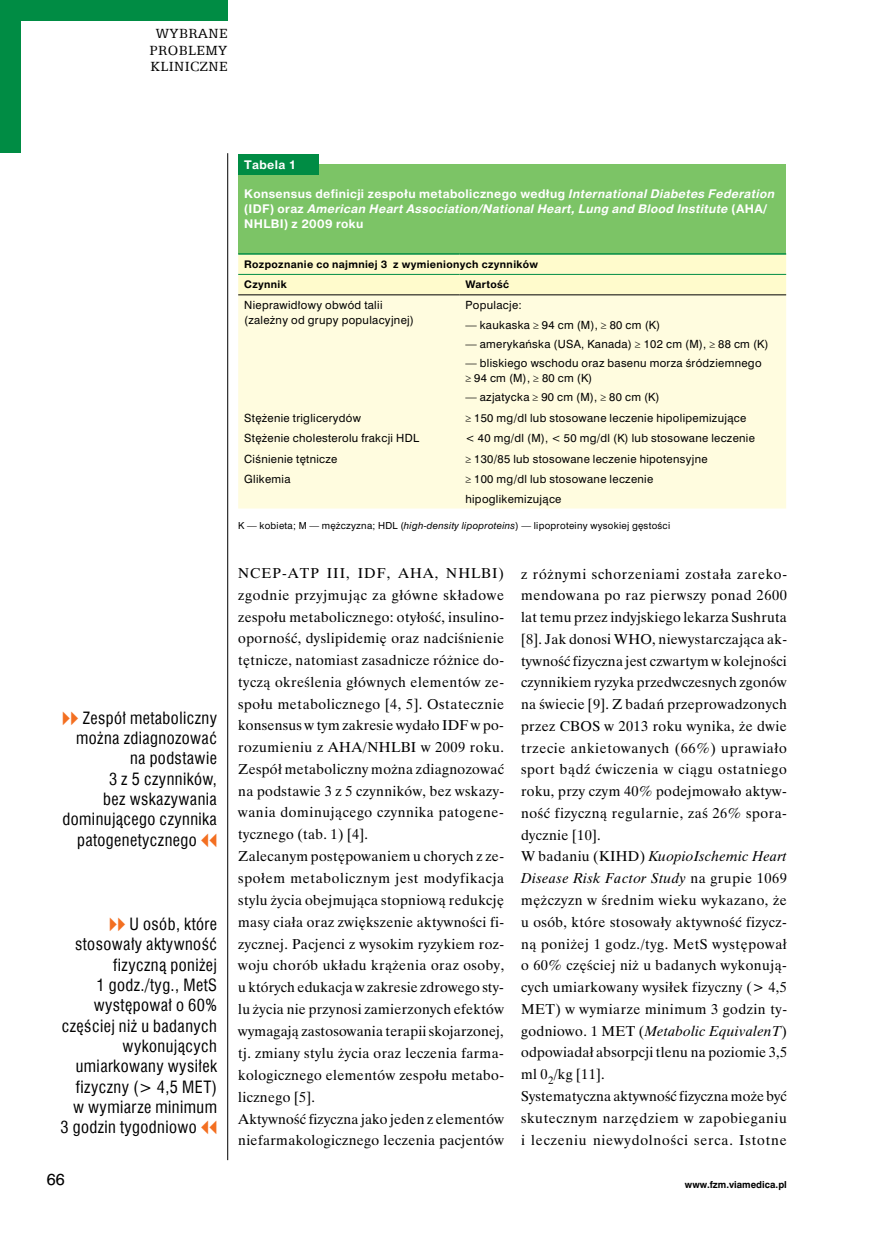
<style>
.page{position:relative;width:872px;height:1234px;background:#fff}
.page>*{position:absolute;margin:0;border:0;box-sizing:border-box;transform-origin:0 0}
.t1{font:16.5px/20.2px "Swis 721 Cn EU";letter-spacing:.025em;color:#000;text-align:right}
.t2{font:15px/16.5px "Egyptian 505 EU";letter-spacing:.03em;color:#000;text-align:center}
.t3{font:15px "Swis 721 PL";color:#000}
.t4{font:14.25px/21.8px "Time Ibis EE";letter-spacing:.025em;color:#000}
.t5{font:italic 700 12px/15px "Switzer EFN";letter-spacing:.03em;color:#fff}
.t6{font:700 12px "Switzer EFN";letter-spacing:.03em;color:#fff}
.t7{font:10.5px/15px "Swis 721 PL";letter-spacing:.03em;color:#000}
.t8{font:700 10.5px/20.4px "Switzer EFN";letter-spacing:.03em;color:#000}
.t9{font:9px "Swis 721 PL";letter-spacing:.03em;color:#000}
.t10{font:700 9px "Swis 721 PL";color:#000}
.s1{font-family:"Newspaper Pi PL";color:#f36f21}
.s2{font-style:normal}
.s3{font-style:italic}
</style>
<div class="page">
<hr style="left:227px;top:153px;width:1px;height:1006px;background:#000">
<div style="left:0;top:0;width:227px;height:21px;background:#008c44"></div>
<div style="left:0;top:0;width:21px;height:153px;background:#008c44"></div>
<div style="left:238px;top:164px;width:548px;height:90px;background:#7cc466"></div>
<div style="left:238px;top:255px;width:548px;height:39px;background:#fffbcc"></div>
<div style="left:238px;top:295px;width:548px;height:213px;background:#fffcdf"></div>
<hr style="left:238px;top:274px;width:221px;height:1px;background:#008c44">
<hr style="left:459px;top:274px;width:327px;height:1px;background:#008c44">
<hr style="left:238px;top:294px;width:221px;height:1px;background:#000">
<hr style="left:459px;top:294px;width:327px;height:1px;background:#000">
<hr style="left:238px;top:253px;width:221px;height:2px;background:#008c44">
<hr style="left:459px;top:253px;width:327px;height:2px;background:#008c44">
<div style="left:238px;top:154px;width:81px;height:21px;background:#008c44"></div>
<p class="t2" style="left:149px;top:25px;width:79px">WYBRANE<br>PROBLEMY<br>KLINICZNE</p>
<p class="t1" style="left:63px;top:707px;width:156px"><span class="s1">VV</span> Zespół metaboliczny można zdiagnozować na podstawie<br>3 z 5 czynników,<br>bez wskazywania dominującego czynnika patogenetycznego <span class="s1">CC</span></p>
<p class="t1" style="left:60px;top:913px;width:158px"><span class="s1">VV</span> U osób, które stosowały aktywność fizyczną poniżej<br>1 godz./tyg., MetS występował o 60% częściej niż u badanych wykonujących umiarkowany wysiłek fizyczny (&gt; 4,5 MET)<br>w wymiarze minimum<br>3 godzin tygodniowo <span class="s1">CC</span></p>
<p class="t6" style="left:244px;top:157px;width:54px">Tabela 1</p>
<p class="t5" style="left:244px;top:187px;width:532px"><span class="s2">Konsensus definicji zespołu metabolicznego według</span> International Diabetes Federation <span class="s2">(IDF) oraz</span> American Heart Association/National Heart, Lung and Blood Institute <span class="s2">(AHA/<br>NHLBI) z 2009 roku</span></p>
<p class="t8" style="left:244px;top:254px;width:295px">Rozpoznanie co najmniej 3 z wymienionych czynników<br>Czynnik</p>
<p class="t8" style="left:465px;top:274px;width:45px">Wartość</p>
<p class="t7" style="left:244px;top:297px;width:171px">Nieprawidłowy obwód talii (zależny od grupy populacyjnej)</p>
<p class="t7" style="left:465px;top:297px;width:58px">Populacje:</p>
<p class="t7" style="left:465px;top:317px;width:196px">— kaukaska ≥ 94 cm (M), ≥ 80 cm (K)</p>
<p class="t7" style="left:465px;top:336px;width:305px">— amerykańska (USA, Kanada) ≥ 102 cm (M), ≥ 88 cm (K)</p>
<p class="t7" style="left:465px;top:355px;width:298px">— bliskiego wschodu oraz basenu morza śródziemnego ≥ 94 cm (M), ≥ 80 cm (K)</p>
<p class="t7" style="left:465px;top:390px;width:196px">— azjatycka ≥ 90 cm (M), ≥ 80 cm (K)</p>
<p class="t7" style="left:244px;top:410px;width:118px">Stężenie triglicerydów</p>
<p class="t7" style="left:465px;top:410px;width:282px">≥ 150 mg/dl lub stosowane leczenie hipolipemizujące</p>
<p class="t7" style="left:244px;top:430px;width:176px">Stężenie cholesterolu frakcji HDL</p>
<p class="t7" style="left:465px;top:430px;width:291px">&lt; 40 mg/dl (M), &lt; 50 mg/dl (K) lub stosowane leczenie</p>
<p class="t7" style="left:244px;top:451px;width:95px">Ciśnienie tętnicze</p>
<p class="t7" style="left:465px;top:451px;width:244px">≥ 130/85 lub stosowane leczenie hipotensyjne</p>
<p class="t7" style="left:244px;top:471px;width:48px">Glikemia</p>
<p class="t7" style="left:465px;top:469px;width:189px;line-height:19.4px">≥ 100 mg/dl lub stosowane leczenie hipoglikemizujące</p>
<p class="t9" style="left:238px;top:519px;width:433px">K — kobieta; M — mężczyzna; HDL (<span class="s3">high-density lipoproteins</span>) — lipoproteiny wysokiej gęstości</p>
<p class="t4" style="left:238px;top:562px;width:267px">NCEP-ATP III, IDF, AHA, NHLBI) zgodnie przyjmując za główne składowe zespołu metabolicznego: otyłość, insulino&shy;oporność, dyslipidemię oraz nadciśnienie tętnicze, natomiast zasadnicze różnice do&shy;tyczą określenia głównych elementów ze&shy;społu metabolicznego [4, 5]. Ostatecznie konsensus w tym zakresie wydało IDF w po&shy;rozumieniu z AHA/NHLBI w 2009 roku.<br>Zespół metaboliczny można zdiagnozować na podstawie 3 z 5 czynników, bez wskazy&shy;wania dominującego czynnika patogene&shy;tycznego (tab. 1) [4].<br>Zalecanym postępowaniem u chorych z ze&shy;społem metabolicznym jest modyfikacja stylu życia obejmująca stopniową redukcję masy ciała oraz zwiększenie aktywności fi&shy;zycznej. Pacjenci z wysokim ryzykiem roz&shy;woju chorób układu krążenia oraz osoby, u których edukacja w zakresie zdrowego sty&shy;lu życia nie przynosi zamierzonych efektów wymagają zastosowania terapii skojarzonej, tj. zmiany stylu życia oraz leczenia farma&shy;kologicznego elementów zespołu metabo&shy;licznego [5].<br>Aktywność fizyczna jako jeden z elementów niefarmakologicznego leczenia pacjentów</p>
<p class="t4" style="left:521px;top:562px;width:267px">z różnymi schorzeniami została zareko&shy;mendowana po raz pierwszy ponad 2600 lat temu przez indyjskiego lekarza Sushruta [8]. Jak donosi WHO, niewystarczająca ak&shy;tywność fizyczna jest czwartym w kolejności czynnikiem ryzyka przedwczesnych zgonów na świecie [9]. Z badań przeprowadzonych przez CBOS w 2013 roku wynika, że dwie trzecie ankietowanych (66%) uprawiało sport bądź ćwiczenia w ciągu ostatniego roku, przy czym 40% podejmowało aktyw&shy;ność fizyczną regularnie, zaś 26% spora&shy;dycznie [10].<br>W badaniu (KIHD) <span class="s3">KuopioIschemic Heart Disease Risk Factor Study</span> na grupie 1069 mężczyzn w średnim wieku wykazano, że u osób, które stosowały aktywność fizycz&shy;ną poniżej 1 godz./tyg. MetS występował o 60% częściej niż u badanych wykonują&shy;cych umiarkowany wysiłek fizyczny (&gt; 4,5<br>MET) w wymiarze minimum 3 godzin ty&shy;godniowo. 1 MET (<span class="s3">Metabolic EquivalenT</span>) odpowiadał absorpcji tlenu na poziomie 3,5 ml 0<sub>2</sub>/kg [11].<br>Systematyczna aktywność fizyczna może być skutecznym narzędziem w zapobieganiu i leczeniu niewydolności serca. Istotne</p>
<p class="t3" style="left:47px;top:1169px;width:19px">66</p>
<p class="t10" style="left:685px;top:1178px;width:103px">www.fzm.viamedica.pl</p>
</div>
